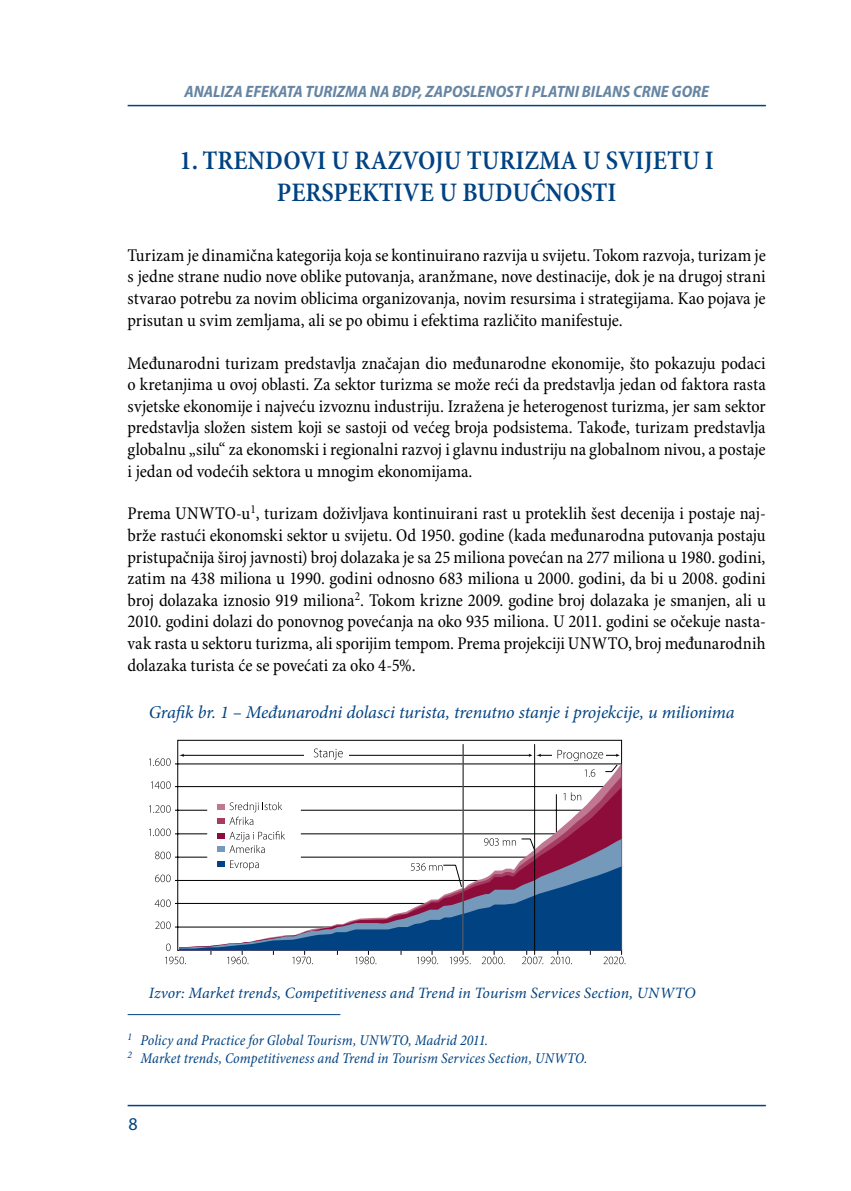
<style>
.page{position:relative;width:851px;height:1191px;background:#fff}
.page>*{position:absolute;margin:0;border:0;box-sizing:border-box;transform-origin:0 0}
.t1{font:600 condensed 27px/32.4px "Minion Pro";color:#004282;text-align:center}
.t2{font:condensed 18px/21.6px "Minion Pro";letter-spacing:-.005em;color:#000;text-align:justify}
.t3{font:italic 18px "Minion Pro";letter-spacing:-.01em;color:#004282}
.t4{font:18px "Myriad Pro";color:#004282}
.t5{font:italic 700 semi-condensed 16.5px "Myriad Pro";color:#6685a3}
.t6{font:italic 15.75px "Minion Pro";letter-spacing:.005em;color:#004282}
.t7{font:italic condensed 15px/18px "Minion Pro";letter-spacing:.005em;color:#004282}
</style>
<div class="page">
<hr style="left:128px;top:1104px;width:637px;height:2px;background:#004282">
<hr style="left:128px;top:105px;width:637px;height:1px;background:#004282">
<hr style="left:128px;top:1014px;width:212px;height:1px;background:#004282">
<svg style="left:177px;top:739px;width:445px;height:9px"></svg>
<div style="left:304px;top:747px;width:45px;height:13px;background:#fff"></div>
<div style="left:551px;top:747px;width:54px;height:13px;background:#fff"></div>
<svg style="left:149px;top:748px;width:476px;height:216px"></svg>
<hr style="left:462px;top:744px;width:1px;height:207px;background:#000">
<hr style="left:534px;top:744px;width:1px;height:210px;background:#000">
<p class="t5" style="left:184px;top:83px;width:526px">ANALIZA EFEKATA TURIZMA NA BDP, ZAPOSLENOST I PLATNI BILANS CRNE GORE</p>
<h1 class="t1" style="left:179px;top:145px;width:536px">1. TRENDOVI U RAZVOJU TURIZMA U SVIJETU I<br>PERSPEKTIVE U BUDUĆNOSTI</h1>
<p class="t2" style="left:128px;top:245px;width:639px">Turizam je dinamična kategorija koja se kontinuirano razvija u svijetu. Tokom razvoja, turizam je s jedne strane nudio nove oblike putovanja, aranžmane, nove destinacije, dok je na drugoj strani stvarao potrebu za novim oblicima organizovanja, novim resursima i strategijama. Kao pojava je prisutan u svim zemljama, ali se po obimu i efektima različito manifestuje.</p>
<p class="t2" style="left:128px;top:353px;width:639px">Međunarodni turizam predstavlja značajan dio međunarodne ekonomije, što pokazuju podaci o kretanjima u ovoj oblasti. Za sektor turizma se može reći da predstavlja jedan od faktora rasta svjetske ekonomije i najveću izvoznu industriju. Izražena je heterogenost turizma, jer sam sektor predstavlja složen sistem koji se sastoji od većeg broja podsistema. Takođe, turizam predstavlja globalnu „silu“ za ekonomski i regionalni razvoj i glavnu industriju na globalnom nivou, a postaje i jedan od vodećih sektora u mnogim ekonomijama.</p>
<p class="t2" style="left:128px;top:503px;width:639px">Prema UNWTO-u<sup>1</sup>, turizam doživljava kontinuirani rast u proteklih šest decenija i postaje naj&shy;brže rastući ekonomski sektor u svijetu. Od 1950. godine (kada međunarodna putovanja postaju pristupačnija široj javnosti) broj dolazaka je sa 25 miliona povećan na 277 miliona u 1980. godini, zatim na 438 miliona u 1990. godini odnosno 683 miliona u 2000. godini, da bi u 2008. godini broj dolazaka iznosio 919 miliona<sup>2</sup>. Tokom krizne 2009. godine broj dolazaka je smanjen, ali u 2010. godini dolazi do ponovnog povećanja na oko 935 miliona. U 2011. godini se očekuje nasta&shy;vak rasta u sektoru turizma, ali sporijim tempom. Prema projekciji UNWTO, broj međunarodnih dolazaka turista će se povećati za oko 4-5%.</p>
<p class="t3" style="left:149px;top:700px;width:587px">Grafik br. 1 – Međunarodni dolasci turista, trenutno stanje i projekcije, u milionima</p>
<p class="t6" style="left:149px;top:982px;width:548px">Izvor: Market trends, Competitiveness and Trend in Tourism Services Section, UNWTO</p>
<p class="t7" style="left:128px;top:1032px;width:461px"><sup>1</sup> Policy and Practice for Global Tourism, UNWTO, Madrid 2011.<br><sup>2</sup> Market trends, Competitiveness and Trend in Tourism Services Section, UNWTO.</p>
<p class="t4" style="left:128px;top:1113px;width:11px">8</p>
</div>
